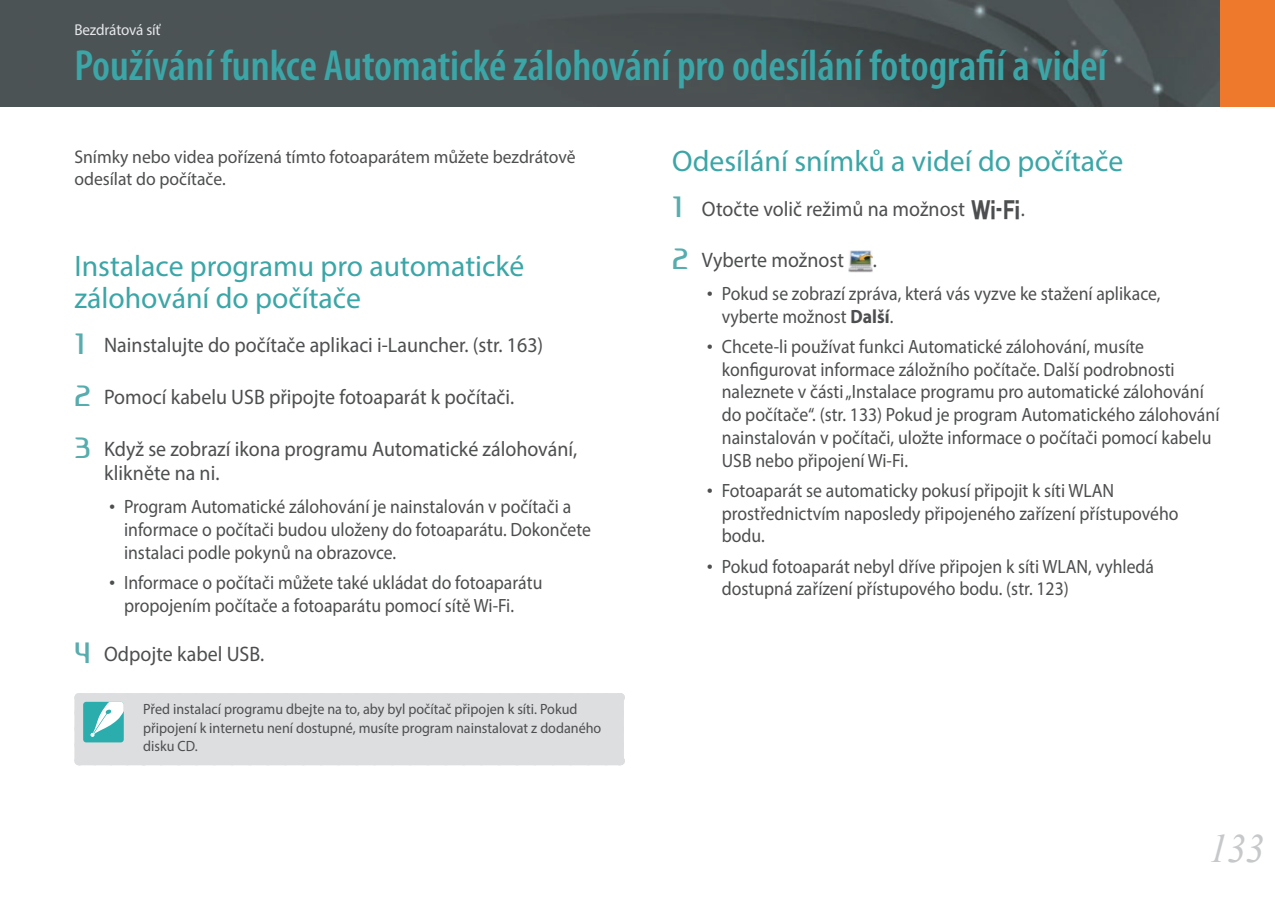
<style>
.page{position:relative;width:1275px;height:903px;background:#fff}
.page>*{position:absolute;margin:0;border:0;box-sizing:border-box;transform-origin:0 0}
.t1{font:600 condensed 43.75px "Myriad Pro";color:#3ba6a7}
.t2{font:italic 40.25px "Times New Roman";color:#c6c8ca;scale:.95 1}
.t3{font:29.75px/31.5px "Myriad Pro";color:#3ba6a7}
.t4{font:21px/24.5px "Myriad Pro";color:#4d4e4f;scale:.95 1}
.t5{font:19.25px/22.8px "Myriad Pro";color:#4d4e4f;scale:.92 1}
.t6{font:18.38px/22.8px "Myriad Pro";color:#4d4e4f;scale:.96 1}
.t7{font:15.75px "Myriad Pro";letter-spacing:-.01em;color:#e6e7e9;scale:.96 1}
.t8{font:14.88px/18.4px "Myriad Pro";color:#4d4e4f;scale:.95 1}
.s1{font-family:"Ageonebold";font-size:26.25px;color:#57adae}
.s2{font-family:"Arial";font-size:17.5px}
.s3{font-family:"NX300"}
.s4{font-weight:700}
</style>
<div class="page">
<img style="left:0;top:0;width:1220px;height:107px">
<div style="left:1220px;top:0;width:55px;height:107px;background:#ee792d"></div>
<div style="left:74px;top:693px;width:550px;height:72px;background:#dddedf"></div>
<img style="left:848px;top:250px;width:25px;height:22px">
<p class="t7" style="left:74px;top:24px;width:91px">Bezdrátová síť</p>
<h1 class="t1" style="left:74px;top:49px;width:1034px">Používání funkce Automatické zálohování pro odesílání fotografií a videí</h1>
<p class="t6" style="left:74px;top:147px;width:524px">Snímky nebo videa pořízená tímto fotoaparátem můžete bezdrátově odesílat do počítače.</p>
<h3 class="t3" style="left:74px;top:254px;width:451px">Instalace programu pro automatické zálohování do počítače</h3>
<p class="t4" style="left:74px;top:336px;width:495px"><span class="s1">1</span> Nainstalujte do počítače aplikaci i-Launcher. (str. 163)</p>
<p class="t4" style="left:74px;top:387px;width:465px"><span class="s1">2</span> Pomocí kabelu USB připojte fotoaparát k počítači.</p>
<p class="t4" style="left:104px;top:439px;width:499px;text-indent:-30px"><span class="s1">3</span> Když se zobrazí ikona programu Automatické zálohování, klikněte na ni.</p>
<p class="t5" style="left:124px;top:498px;width:509px;text-indent:-15px"><span class="s2">•</span> Program Automatické zálohování je nainstalován v počítači a informace o počítači budou uloženy do fotoaparátu. Dokončete instalaci podle pokynů na obrazovce.</p>
<p class="t5" style="left:124px;top:573px;width:456px;text-indent:-15px"><span class="s2">•</span> Informace o počítači můžete také ukládat do fotoaparátu propojením počítače a fotoaparátu pomocí sítě Wi-Fi.</p>
<p class="t4" style="left:74px;top:644px;width:201px"><span class="s1">4</span> Odpojte kabel USB.</p>
<p class="t8" style="left:143px;top:702px;width:484px">Před instalací programu dbejte na to, aby byl počítač připojen k síti. Pokud připojení k internetu není dostupné, musíte program nainstalovat z dodaného disku CD.</p>
<h3 class="t3" style="left:672px;top:149px;width:453px">Odesílání snímků a videí do počítače</h3>
<p class="t4" style="left:672px;top:199px;width:373px"><span class="s1">1</span> Otočte volič režimů na možnost <span class="s3">B</span>.</p>
<p class="t4" style="left:672px;top:251px;width:182px"><span class="s1">2</span> Vyberte možnost</p>
<p class="t4" style="left:873px;top:251px;width:6px">.</p>
<p class="t5" style="left:722px;top:285px;width:478px;text-indent:-15px"><span class="s2">•</span> Pokud se zobrazí zpráva, která vás vyzve ke stažení aplikace, vyberte možnost <span class="s4">Další</span>.</p>
<p class="t5" style="left:722px;top:338px;width:542px;text-indent:-15px"><span class="s2">•</span> Chcete-li používat funkci Automatické zálohování, musíte konfigurovat informace záložního počítače. Další podrobnosti naleznete v části „Instalace programu pro automatické zálohování do počítače“. (str. 133) Pokud je program Automatického zálohování nainstalován v počítači, uložte informace o počítači pomocí kabelu USB nebo připojení Wi-Fi.</p>
<p class="t5" style="left:722px;top:481px;width:498px;text-indent:-15px"><span class="s2">•</span> Fotoaparát se automaticky pokusí připojit k síti WLAN prostřednictvím naposledy připojeného zařízení přístupového bodu.</p>
<p class="t5" style="left:722px;top:557px;width:471px;text-indent:-15px"><span class="s2">•</span> Pokud fotoaparát nebyl dříve připojen k síti WLAN, vyhledá dostupná zařízení přístupového bodu. (str. 123)</p>
<h2 class="t2" style="left:1209px;top:826px;width:60px">133</h2>
</div>
